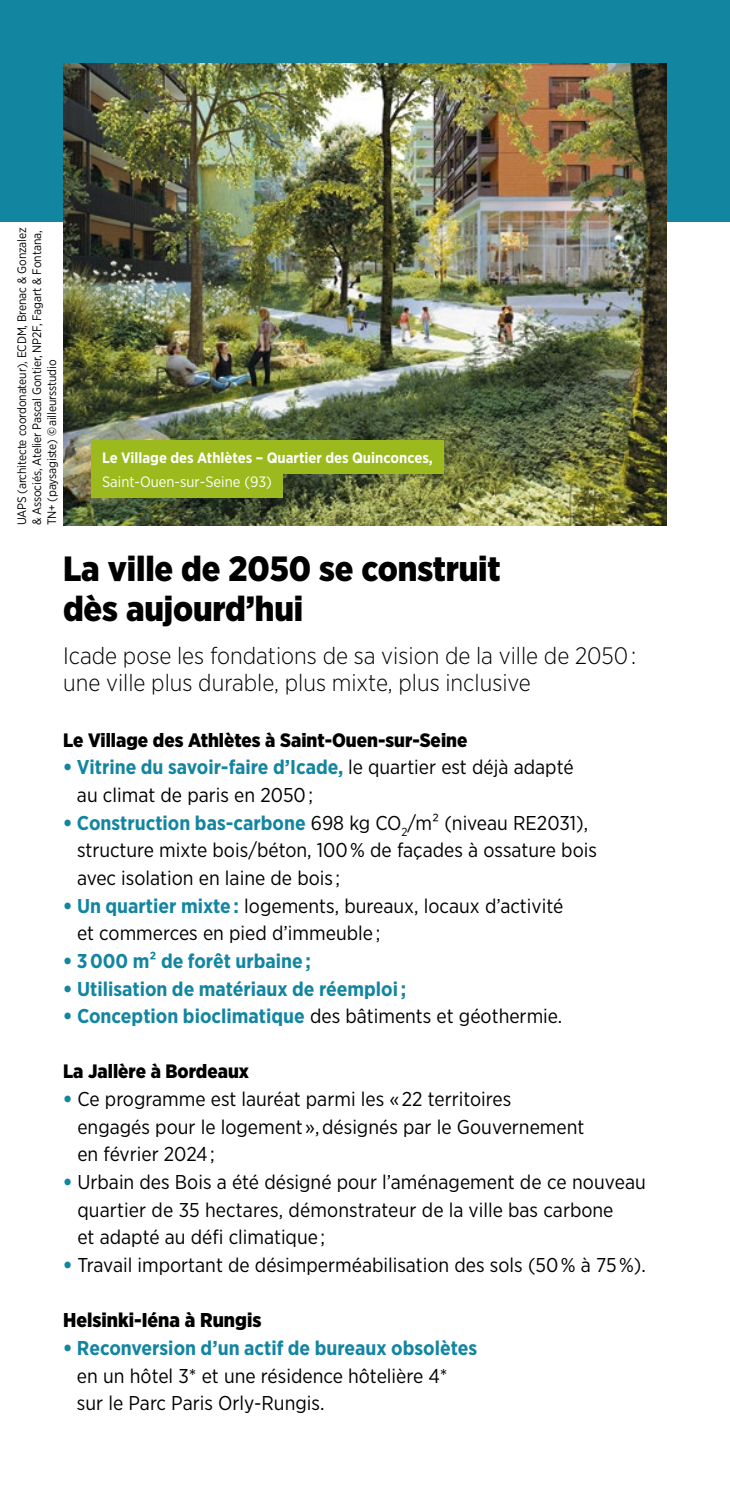
<style>
.page{position:relative;width:730px;height:1489px;background:#fff}
.page>*{position:absolute;margin:0;border:0;box-sizing:border-box;transform-origin:0 0}
.t1{font:900 35px/40px "Gotham Narrow";letter-spacing:-.005em;color:#000}
.t2{font:300 23.75px/27.8px "Gotham Narrow";color:#000}
.t3{font:20px/27.8px "Gotham Narrow";color:#000}
.t4{font:700 20px "Gotham Narrow";color:#1285a1}
.t5{font:900 20px "Gotham Narrow";color:#000}
.t6{font:900 19.5px "Gotham Narrow";color:#000}
.t7{font:700 15px "Gotham Narrow";color:#fff}
.t8{font:15px "Gotham Narrow";color:#fff}
.t9{font:12.25px/15px "Gotham Narrow";letter-spacing:-.01em;color:#000}
.s1{font-weight:500}
.s2{font-weight:900;color:#1285a1}
.s3{font-weight:700;color:#1285a1}
.s4{font-weight:900}
</style>
<div class="page">
<div style="left:0;top:0;width:730px;height:221px;background:#1285a1"></div>
<img style="left:64px;top:64px;width:602px;height:461px">
<div style="left:91px;top:464px;width:191px;height:33px;background:#9cba1e"></div>
<div style="left:91px;top:440px;width:353px;height:34px;background:#9cba1e"></div>
<p class="t9" style="left:14px;top:525px;width:299px;rotate:-90deg">UAPS (architecte coordonateur), ECDM, Brenac &amp; Gonzalez &amp; Associés, Atelier Pascal Gontier, NP2F, Fagart &amp; Fontana,<br>TN+ (paysagiste) <span class="s1">©</span> ailleursstudio</p>
<p class="t7" style="left:102px;top:448px;width:332px">Le Village des Athlètes – Quartier des Quinconces,</p>
<p class="t8" style="left:102px;top:472px;width:171px">Saint-Ouen-sur-Seine (93)</p>
<h1 class="t1" style="left:63px;top:548px;width:439px">La ville de 2050 se construit dès aujourd’hui</h1>
<p class="t2" style="left:63px;top:641px;width:575px">Icade pose les fondations de sa vision de la ville de 2050 : une ville plus durable, plus mixte, plus inclusive</p>
<p class="t6" style="left:63px;top:726px;width:406px">Le Village des Athlètes à Saint-Ouen-sur-Seine</p>
<p class="t3" style="left:77px;top:753px;width:498px;text-indent:-14px"><span class="s2">•</span> <span class="s3">Vitrine du savoir-faire d’Icade,</span> le quartier est déjà adapté au climat de paris en 2050 ;</p>
<p class="t3" style="left:77px;top:808px;width:521px;text-indent:-14px"><span class="s2">•</span> <span class="s3">Construction bas-carbone</span> 698 kg CO<sub>2</sub>/m² (niveau RE2031), structure mixte bois/béton, 100 % de façades à ossature bois avec isolation en laine de bois ;</p>
<p class="t3" style="left:77px;top:891px;width:488px;text-indent:-14px"><span class="s2">•</span> <span class="s3">Un quartier mixte :</span> logements, bureaux, locaux d’activité et commerces en pied d’immeuble ;</p>
<p class="t4" style="left:63px;top:947px;width:249px"><span class="s4">•</span> 3 000 m² de forêt urbaine ;</p>
<p class="t4" style="left:63px;top:975px;width:345px"><span class="s4">•</span> Utilisation de matériaux de réemploi ;</p>
<p class="t3" style="left:63px;top:1001px;width:501px"><span class="s2">•</span> <span class="s3">Conception bioclimatique</span> des bâtiments et géothermie.</p>
<p class="t6" style="left:63px;top:1058px;width:187px">La Jallère à Bordeaux</p>
<p class="t3" style="left:77px;top:1084px;width:509px;text-indent:-14px"><span class="s2">•</span> Ce programme est lauréat parmi les « 22 territoires engagés pour le logement », désignés par le Gouvernement en février 2024 ;</p>
<p class="t3" style="left:77px;top:1167px;width:570px;text-indent:-14px"><span class="s2">•</span> Urbain des Bois a été désigné pour l’aménagement de ce nouveau quartier de 35 hectares, démonstrateur de la ville bas carbone<br>et adapté au défi climatique ;</p>
<p class="t3" style="left:63px;top:1250px;width:584px"><span class="s2">•</span> Travail important de désimperméabilisation des sols (50 % à 75 %).</p>
<p class="t5" style="left:63px;top:1306px;width:200px">Helsinki-Iéna à Rungis</p>
<p class="t3" style="left:77px;top:1333px;width:402px;text-indent:-14px"><span class="s2">•</span> <span class="s3">Reconversion d’un actif de bureaux obsolètes </span>en un hôtel 3* et une résidence hôtelière 4* sur le Parc Paris Orly-Rungis.</p>
</div>
